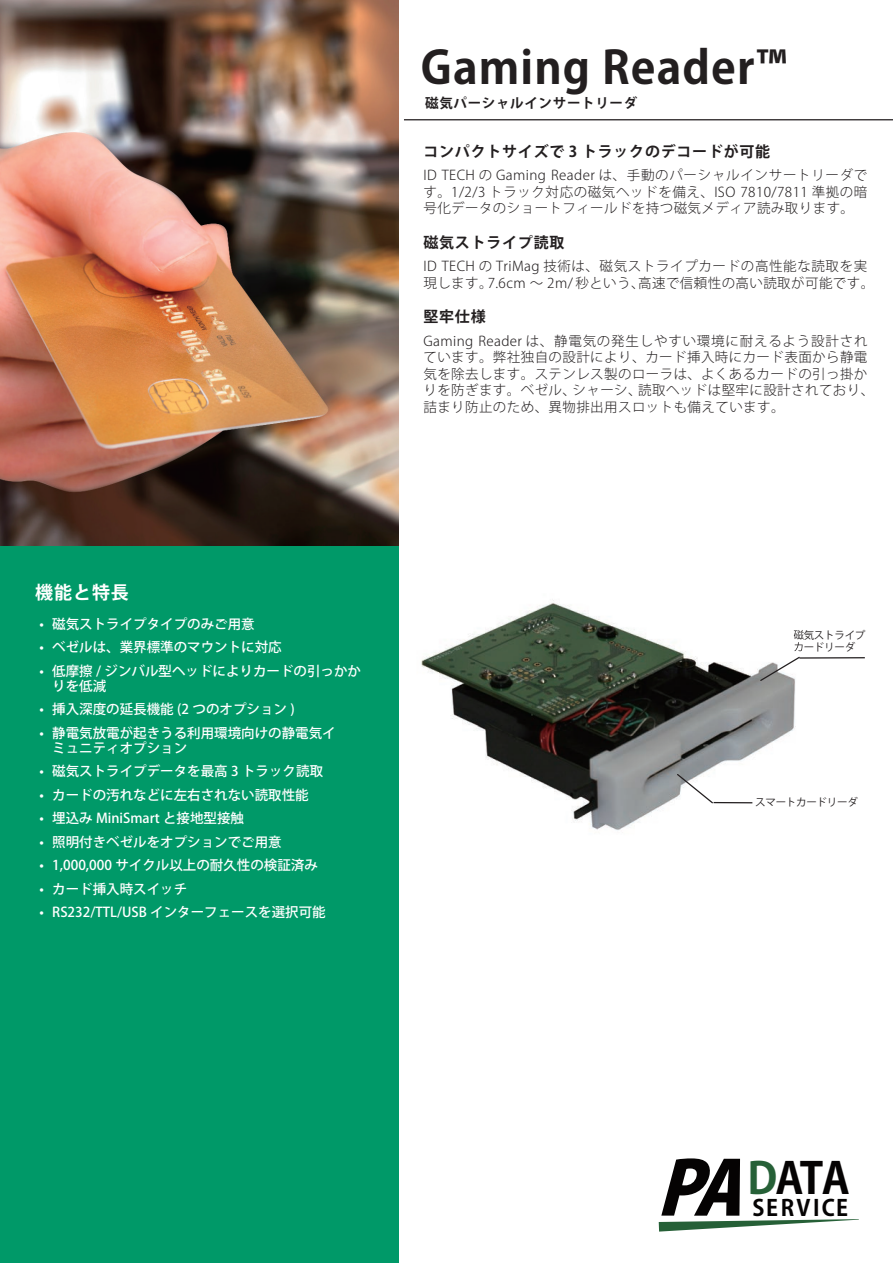
<style>
.page{position:relative;width:893px;height:1263px;background:#fff}
.page>*{position:absolute;margin:0;border:0;box-sizing:border-box;transform-origin:0 0}
.t1{font:700 45px "Koz Go Pro";letter-spacing:.025em;color:#231f20}
.t2{font:700 43.05px "Koz Go Pro";color:#050303}
.t3{font:700 22.2px "Koz Go Pro";letter-spacing:.1em;color:#050303}
.t4{font:700 18px "Koz Go Pro";letter-spacing:.05em;color:#fff}
.t5{font:700 15px "Koz Go Pro";letter-spacing:.05em;color:#231f20}
.t6{font:300 13.5px/16.5px "Koz Go Pro";letter-spacing:.03em;color:#231f20}
.t7{font:500 13.5px/23.5px "Koz Go Pro";color:#fff}
.t8{font:300 13.5px "Koz Go Pro";letter-spacing:.06em;color:#231f20}
.t9{font:700 13.5px "Koz Go Pro";letter-spacing:.05em;color:#231f20}
.t10{font:10.5px/12px "Koz Go Pro";letter-spacing:-.025em;color:#231f20}
.s1{color:#266037}
</style>
<div class="page">
<div style="left:0;top:545px;width:398px;height:718px;background:#009968"></div>
<img style="left:0;top:0;width:398px;height:546px">
<hr style="left:404px;top:119px;width:489px;height:1px;background:#231f20">
<img style="left:421px;top:600px;width:375px;height:231px">
<svg style="left:676px;top:773px;width:38px;height:31px"></svg>
<hr style="left:714px;top:802px;width:38px;height:1px;background:#231f20">
<svg style="left:759px;top:629px;width:44px;height:53px"></svg>
<hr style="left:800px;top:657px;width:64px;height:2px;background:#231f20">
<svg style="left:659px;top:1158px;width:200px;height:73px"></svg>
<h1 class="t1" style="left:421px;top:38px;width:367px">Gaming ReaderTM</h1>
<p class="t9" style="left:425px;top:94px;width:213px">磁気パーシャルインサートリーダ</p>
<p class="t5" style="left:423px;top:142px;width:348px">コンパクトサイズで 3 トラックのデコードが可能</p>
<p class="t6" style="left:423px;top:167px;width:446px;text-align:justify">ID TECH の Gaming Reader は、手動のパーシャルインサートリーダです。1/2/3 トラック対応の磁気ヘッドを備え、ISO 7810/7811 準拠の暗号化データのショートフィールドを持つ磁気メディア読み取ります。</p>
<p class="t5" style="left:423px;top:233px;width:142px">磁気ストライプ読取</p>
<p class="t6" style="left:638px;top:258px;width:237px;text-indent:-215px">ID TECH の TriMag 技術は、磁気ストライプカードの高性能な読取を実高速で信頼性の高い読取が可能です。</p>
<p class="t6" style="left:488px;top:275px;width:158px">7.6cm ～ m2 /秒という、</p>
<p class="t6" style="left:423px;top:275px;width:71px">現します。</p>
<p class="t5" style="left:423px;top:307px;width:64px">堅牢仕様</p>
<p class="t8" style="left:423px;top:332px;width:446px">Gaming Reader は、静電気の発生しやすい環境に耐えるよう設計され</p>
<p class="t6" style="left:423px;top:349px;width:446px">ています。弊社独自の設計により、カード挿入時にカード表面から静電</p>
<p class="t6" style="left:423px;top:366px;width:446px">気を除去します。ステンレス製のローラは、よくあるカードの引っ掛か</p>
<p class="t6" style="left:638px;top:382px;width:237px">読取ヘッドは堅牢に設計されており、</p>
<p class="t6" style="left:423px;top:382px;width:363px">りを防ぎます。ベゼル、<br>詰まり防止のため、異物排出用スロットも備えています。</p>
<p class="t6" style="left:572px;top:382px;width:71px">シャーシ、</p>
<h3 class="t4" style="left:35px;top:581px;width:95px">機能と特長</h3>
<p class="t7" style="left:52px;top:613px;width:204px">磁気ストライプタイプのみご用意</p>
<p class="t7" style="left:40px;top:613px;width:6px">•</p>
<p class="t7" style="left:40px;top:636px;width:6px">•</p>
<p class="t7" style="left:40px;top:660px;width:6px">•</p>
<p class="t7" style="left:40px;top:698px;width:6px">•</p>
<p class="t7" style="left:40px;top:722px;width:6px">•</p>
<p class="t7" style="left:40px;top:760px;width:6px">•</p>
<p class="t7" style="left:40px;top:784px;width:6px">•</p>
<p class="t7" style="left:40px;top:807px;width:6px">•</p>
<p class="t7" style="left:40px;top:831px;width:6px">•</p>
<p class="t7" style="left:40px;top:854px;width:6px">•</p>
<p class="t7" style="left:40px;top:878px;width:6px">•</p>
<p class="t7" style="left:40px;top:901px;width:6px">•</p>
<p class="t7" style="left:52px;top:636px;width:231px">ベゼルは、業界標準のマウントに対応</p>
<p class="t7" style="left:52px;top:660px;width:310px">低摩擦 / ジンバル型ヘッドによりカードの引っかか</p>
<p class="t7" style="left:52px;top:675px;width:244px">りを低減<br>挿入深度の延長機能 2( つのオプション (</p>
<p class="t7" style="left:52px;top:722px;width:285px">静電気放電が起きうる利用環境向けの静電気イ</p>
<p class="t7" style="left:52px;top:737px;width:272px">ミュニティオプション<br>磁気ストライプデータを最高 3 トラック読取</p>
<p class="t7" style="left:52px;top:784px;width:258px">カードの汚れなどに左右されない読取性能</p>
<p class="t7" style="left:52px;top:807px;width:193px">埋込み MiniSmart と接地型接触</p>
<p class="t7" style="left:52px;top:831px;width:231px">照明付きベゼルをオプションでご用意</p>
<p class="t7" style="left:52px;top:854px;width:267px">1,000,000 サイクル以上の耐久性の検証済み</p>
<p class="t7" style="left:52px;top:878px;width:137px">カード挿入時スイッチ</p>
<p class="t7" style="left:52px;top:901px;width:275px">RS232/TTL/USB インターフェースを選択可能</p>
<p class="t10" style="left:793px;top:629px;width:73px">磁気ストライプカードリーダ</p>
<p class="t10" style="left:755px;top:796px;width:104px">スマートカードリーダ</p>
<h2 class="t2" style="left:747px;top:1151px;width:104px"><span class="s1">D</span>ATA</h2>
<h3 class="t3" style="left:752px;top:1194px;width:97px">SERVICE</h3>
</div>
